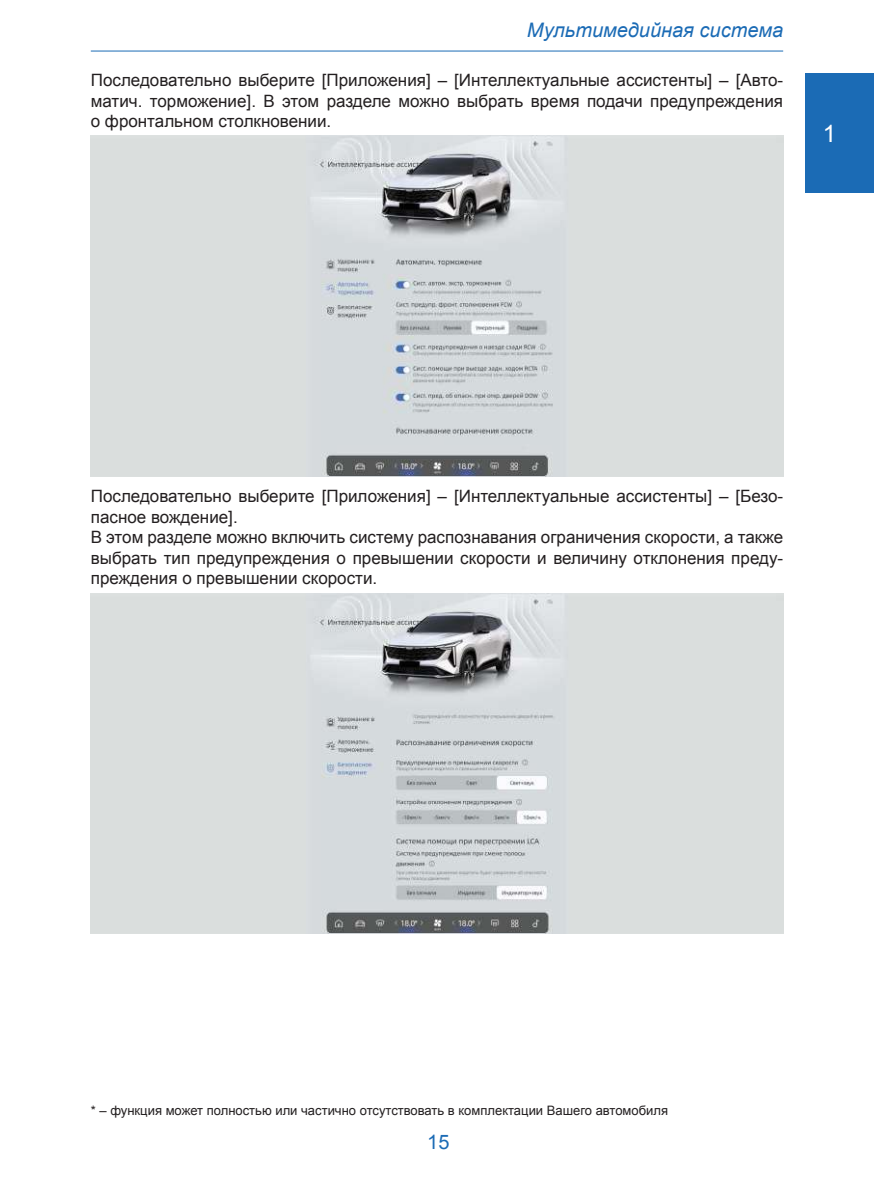
<style>
.page{position:relative;width:874px;height:1191px;background:#fff}
.page>*{position:absolute;margin:0;border:0;box-sizing:border-box;transform-origin:0 0}
.t1{font:24px "Arial";color:#fff}
.t2{font:italic 20px "Arial";color:#1b6bb5}
.t3{font:20px "Arial";color:#1b6bb5}
.t4{font:17px/20.4px "Arial";color:#231f20;text-align:justify}
.t5{font:13px "Arial";color:#231f20}
</style>
<div class="page">
<hr style="left:91px;top:51px;width:691px;height:1px;background:#1b6bb5">
<div style="left:805px;top:74px;width:68px;height:119px;background:#1b6bb5"></div>
<img style="left:91px;top:136px;width:691px;height:340px">
<img style="left:91px;top:593px;width:691px;height:340px">
<p class="t2" style="left:526px;top:17px;width:258px">Мультимедийная система</p>
<p class="t4" style="left:91px;top:70px;width:693px">Последовательно выберите [Приложения] – [Интеллектуальные ассистенты] – [Авто&shy;матич. торможение]. В этом разделе можно выбрать время подачи предупреждения о фронтальном столкновении.</p>
<h1 class="t1" style="left:822px;top:118px;width:15px">1</h1>
<p class="t4" style="left:91px;top:486px;width:693px;text-align:left">Последовательно выберите [Приложения] – [Интеллектуальные ассистенты] – [Безо&shy;пасное вождение].<br>В этом разделе можно включить систему распознавания ограничения скорости, а также выбрать тип предупреждения о превышении скорости и величину отклонения преду&shy;преждения о превышении скорости.</p>
<p class="t5" style="left:91px;top:1102px;width:578px">* – функция может полностью или частично отсутствовать в комплектации Вашего автомобиля</p>
<p class="t3" style="left:427px;top:1128px;width:24px">15</p>
</div>
